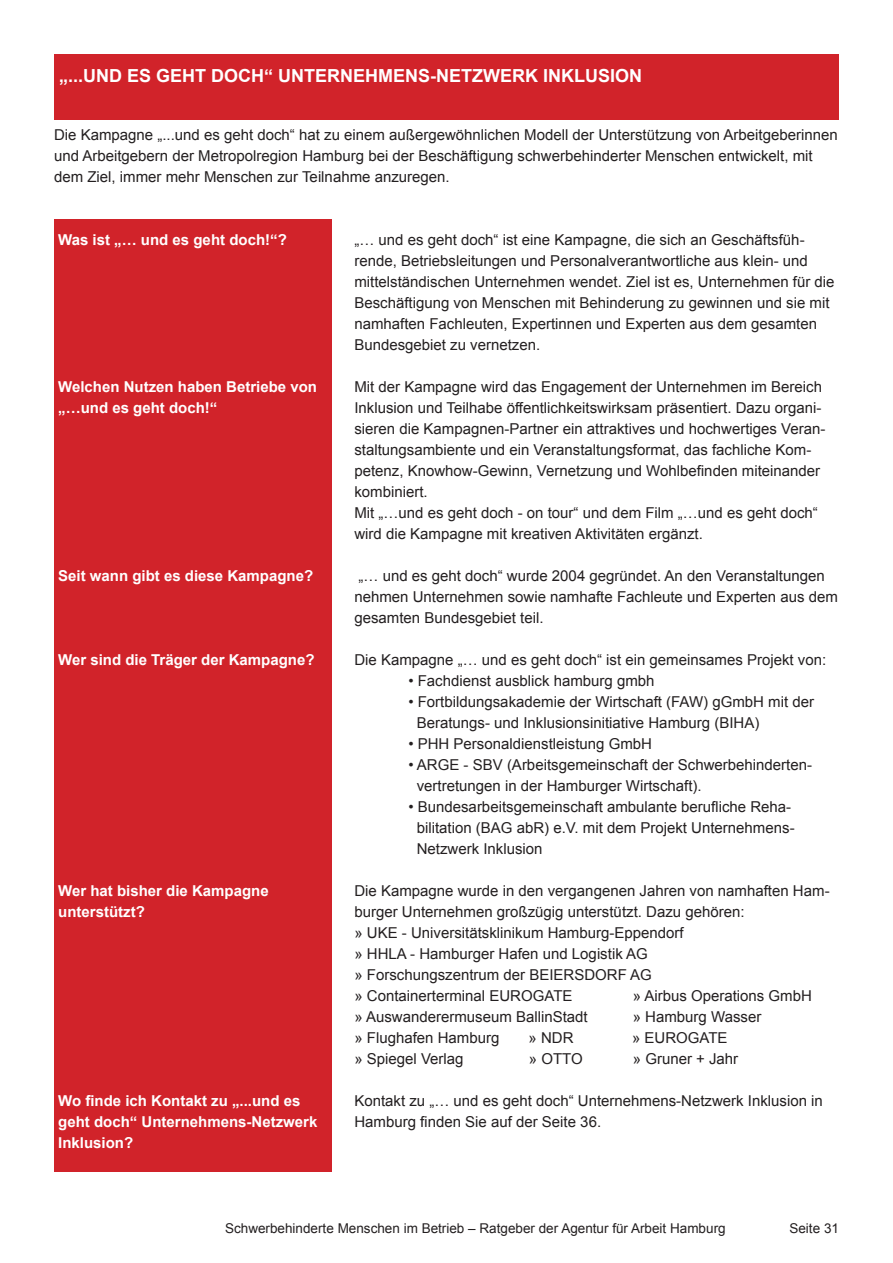
<style>
.page{position:relative;width:893px;height:1263px;background:#fff}
.page>*{position:absolute;margin:0;border:0;box-sizing:border-box;transform-origin:0 0}
.t1{font:700 18px "Arial";color:#fff}
.t2{font:15px/21px "Arial";color:#231f20}
.t3{font:700 15px "Arial";color:#fff}
.t4{font:13.5px "Arial";color:#231f20}
</style>
<div class="page">
<div style="left:54px;top:54px;width:785px;height:65px;background:#d1232a"></div>
<div style="left:54px;top:219px;width:278px;height:952px;background:#d1232a"></div>
<p class="t1" style="left:59px;top:64px;width:585px">„...UND ES GEHT DOCH“ UNTERNEHMENS-NETZWERK INKLUSION</p>
<p class="t2" style="left:54px;top:124px;width:785px">Die Kampagne „...und es geht doch“ hat zu einem außergewöhnlichen Modell der Unterstützung von Arbeitgeberinnen und Arbeitgebern der Metropolregion Hamburg bei der Beschäftigung schwerbehinderter Menschen entwickelt, mit dem Ziel, immer mehr Menschen zur Teilnahme anzuregen.</p>
<p class="t3" style="left:58px;top:230px;width:230px">Was ist „… und es geht doch!“?</p>
<p class="t3" style="left:58px;top:377px;width:260px">Welchen Nutzen haben Betriebe von</p>
<p class="t3" style="left:58px;top:398px;width:161px">„…und es geht doch!“</p>
<p class="t3" style="left:58px;top:566px;width:257px">Seit wann gibt es diese Kampagne?</p>
<p class="t3" style="left:58px;top:650px;width:258px">Wer sind die Träger der Kampagne?</p>
<p class="t3" style="left:58px;top:881px;width:212px">Wer hat bisher die Kampagne</p>
<p class="t3" style="left:58px;top:902px;width:88px">unterstützt?</p>
<p class="t3" style="left:58px;top:1091px;width:244px">Wo finde ich Kontakt zu „...und es</p>
<p class="t3" style="left:58px;top:1112px;width:261px">geht doch“ Unternehmens-Netzwerk</p>
<p class="t3" style="left:58px;top:1133px;width:77px">Inklusion?</p>
<p class="t2" style="left:354px;top:230px;width:482px">„… und es geht doch“ ist eine Kampagne, die sich an Geschäftsfüh&shy;rende, Betriebsleitungen und Personalverantwortliche aus klein- und mittelständischen Unternehmen wendet. Ziel ist es, Unternehmen für die Beschäftigung von Menschen mit Behinderung zu gewinnen und sie mit namhaften Fachleuten, Expertinnen und Experten aus dem gesamten Bundesgebiet zu vernetzen.</p>
<p class="t2" style="left:354px;top:377px;width:473px">Mit der Kampagne wird das Engagement der Unternehmen im Bereich Inklusion und Teilhabe öffentlichkeitswirksam präsentiert. Dazu organi&shy;sieren die Kampagnen-Partner ein attraktives und hochwertiges Veran&shy;staltungsambiente und ein Veranstaltungsformat, das fachliche Kom&shy;petenz, Knowhow-Gewinn, Vernetzung und Wohlbefinden miteinander kombiniert.</p>
<p class="t2" style="left:354px;top:503px;width:465px">Mit „…und es geht doch - on tour“ und dem Film „…und es geht doch“ wird die Kampagne mit kreativen Aktivitäten ergänzt.</p>
<p class="t2" style="left:354px;top:566px;width:485px">„… und es geht doch“ wurde 2004 gegründet. An den Veranstaltungen nehmen Unternehmen sowie namhafte Fachleute und Experten aus dem gesamten Bundesgebiet teil.</p>
<p class="t2" style="left:354px;top:650px;width:473px">Die Kampagne „… und es geht doch“ ist ein gemeinsames Projekt von:</p>
<p class="t2" style="left:408px;top:671px;width:248px">• Fachdienst ausblick hamburg gmbh</p>
<p class="t2" style="left:408px;top:692px;width:407px">• Fortbildungsakademie der Wirtschaft (FAW) gGmbH mit der</p>
<p class="t2" style="left:417px;top:713px;width:344px">Beratungs- und Inklusionsinitiative Hamburg (BIHA)</p>
<p class="t2" style="left:408px;top:734px;width:245px">• PHH Personaldienstleistung GmbH</p>
<p class="t2" style="left:408px;top:755px;width:405px">• ARGE - SBV (Arbeitsgemeinschaft der Schwerbehinderten-</p>
<p class="t2" style="left:417px;top:776px;width:287px">vertretungen in der Hamburger Wirtschaft).</p>
<p class="t2" style="left:408px;top:797px;width:384px">• Bundesarbeitsgemeinschaft ambulante berufliche Reha-</p>
<p class="t2" style="left:417px;top:818px;width:379px">bilitation (BAG abR) e.V. mit dem Projekt Unternehmens-</p>
<p class="t2" style="left:417px;top:839px;width:127px">Netzwerk Inklusion</p>
<p class="t2" style="left:354px;top:881px;width:477px">Die Kampagne wurde in den vergangenen Jahren von namhaften Ham&shy;burger Unternehmen großzügig unterstützt. Dazu gehören:</p>
<p class="t2" style="left:354px;top:923px;width:331px">» UKE - Universitätsklinikum Hamburg-Eppendorf</p>
<p class="t2" style="left:354px;top:944px;width:295px">» HHLA - Hamburger Hafen und Logistik AG</p>
<p class="t2" style="left:354px;top:965px;width:299px">» Forschungszentrum der BEIERSDORF AG</p>
<p class="t2" style="left:354px;top:986px;width:220px">» Containerterminal EUROGATE</p>
<p class="t2" style="left:633px;top:986px;width:181px">» Airbus Operations GmbH</p>
<p class="t2" style="left:354px;top:1007px;width:235px">» Auswanderermuseum BallinStadt</p>
<p class="t2" style="left:633px;top:1007px;width:130px">» Hamburg Wasser</p>
<p class="t2" style="left:354px;top:1028px;width:147px">» Flughafen Hamburg</p>
<p class="t2" style="left:529px;top:1028px;width:46px">» NDR</p>
<p class="t2" style="left:632px;top:1028px;width:97px">» EUROGATE</p>
<p class="t2" style="left:354px;top:1049px;width:111px">» Spiegel Verlag</p>
<p class="t2" style="left:529px;top:1049px;width:55px">» OTTO</p>
<p class="t2" style="left:633px;top:1049px;width:107px">» Gruner + Jahr</p>
<p class="t2" style="left:354px;top:1091px;width:470px">Kontakt zu „… und es geht doch“ Unternehmens-Netzwerk Inklusion in<br>Hamburg finden Sie auf der Seite 36.</p>
<p class="t4" style="left:225px;top:1219px;width:502px">Schwerbehinderte Menschen im Betrieb – Ratgeber der Agentur für Arbeit Hamburg</p>
<p class="t4" style="left:789px;top:1219px;width:51px">Seite 31</p>
</div>
